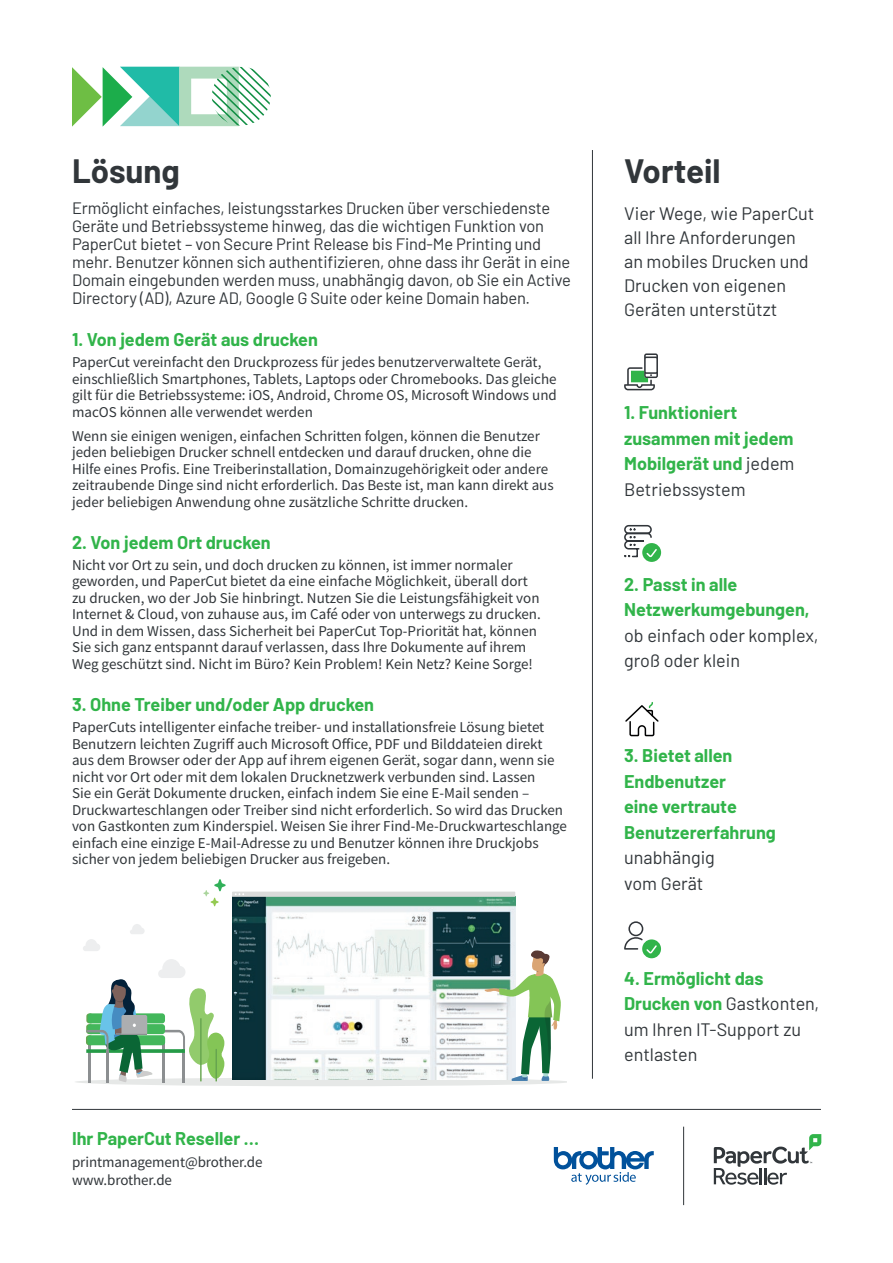
<style>
.page{position:relative;width:893px;height:1263px;background:#fff}
.page>*{position:absolute;margin:0;border:0;box-sizing:border-box;transform-origin:0 0}
.t1{font:700 33px "Barlow";color:#31363a}
.t2{font:700 18px/25.5px "Barlow";color:#31b44a}
.t3{font:18px/25.5px "Barlow";color:#31363a}
.t4{font:16.5px/18px "Barlow";letter-spacing:-.01em;color:#31363a}
.t5{font:15px/16.5px "Source Sans Pro";color:#31363a}
.s1{font-weight:400;color:#31363a}
.s2{font-weight:700;color:#31b44a}
</style>
<div class="page">
<svg style="left:624px;top:353px;width:34px;height:37px"></svg>
<svg style="left:624px;top:921px;width:37px;height:37px"></svg>
<hr style="left:592px;top:150px;width:1px;height:929px;background:#31363a">
<hr style="left:72px;top:1109px;width:749px;height:1px;background:#31363a">
<svg style="left:72px;top:67px;width:199px;height:60px"></svg>
<svg style="left:625px;top:702px;width:34px;height:35px"></svg>
<img style="left:232px;top:897px;width:283px;height:27px">
<svg style="left:232px;top:892px;width:283px;height:5px"></svg>
<svg style="left:203px;top:879px;width:23px;height:27px"></svg>
<svg style="left:75px;top:924px;width:491px;height:162px"></svg>
<svg style="left:624px;top:525px;width:37px;height:37px"></svg>
<hr style="left:683px;top:1127px;width:1px;height:78px;background:#31363a">
<svg style="left:714px;top:1134px;width:107px;height:51px"></svg>
<svg style="left:554px;top:1147px;width:100px;height:38px"></svg>
<h1 class="t1" style="left:72px;top:147px;width:109px">Lösung</h1>
<p class="t4" style="left:72px;top:198px;width:501px">Ermöglicht einfaches, leistungsstarkes Drucken über verschiedenste Geräte und Betriebssysteme hinweg, das die wichtigen Funktion von PaperCut bietet – von Secure Print Release bis Find-Me Printing und mehr. Benutzer können sich authentifizieren, ohne dass ihr Gerät in eine Domain eingebunden werden muss, unabhängig davon, ob Sie ein Active Directory (AD), Azure AD, Google G Suite oder keine Domain haben.</p>
<p class="t2" style="left:72px;top:326px;width:247px">1. Von jedem Gerät aus drucken</p>
<p class="t5" style="left:72px;top:354px;width:486px">PaperCut vereinfacht den Druckprozess für jedes benutzerverwaltete Gerät, einschließlich Smartphones, Tablets, Laptops oder Chromebooks. Das gleiche gilt für die Betriebssysteme: iOS, Android, Chrome OS, Microsoft Windows und macOS können alle verwendet werden</p>
<p class="t5" style="left:72px;top:427px;width:483px">Wenn sie einigen wenigen, einfachen Schritten folgen, können die Benutzer jeden beliebigen Drucker schnell entdecken und darauf drucken, ohne die Hilfe eines Profis. Eine Treiberinstallation, Domainzugehörigkeit oder andere zeitraubende Dinge sind nicht erforderlich. Das Beste ist, man kann direkt aus jeder beliebigen Anwendung ohne zusätzliche Schritte drucken.</p>
<p class="t2" style="left:72px;top:528px;width:200px">2. Von jedem Ort drucken</p>
<p class="t5" style="left:72px;top:556px;width:470px">Nicht vor Ort zu sein, und doch drucken zu können, ist immer normaler geworden, und PaperCut bietet da eine einfache Möglichkeit, überall dort zu drucken, wo der Job Sie hinbringt. Nutzen Sie die Leistungsfähigkeit von Internet &amp; Cloud, von zuhause aus, im Café oder von unterwegs zu drucken.<br>Und in dem Wissen, dass Sicherheit bei PaperCut Top-Priorität hat, können Sie sich ganz entspannt darauf verlassen, dass Ihre Dokumente auf ihrem Weg geschützt sind. Nicht im Büro? Kein Problem! Kein Netz? Keine Sorge!</p>
<p class="t2" style="left:72px;top:691px;width:304px">3. Ohne Treiber und/oder App drucken</p>
<p class="t5" style="left:72px;top:719px;width:496px">PaperCuts intelligenter einfache treiber- und installationsfreie Lösung bietet Benutzern leichten Zugriff auch Microsoft Office, PDF und Bilddateien direkt aus dem Browser oder der App auf ihrem eigenen Gerät, sogar dann, wenn sie nicht vor Ort oder mit dem lokalen Drucknetzwerk verbunden sind. Lassen<br>Sie ein Gerät Dokumente drucken, einfach indem Sie eine E-Mail senden – Druckwarteschlangen oder Treiber sind nicht erforderlich. So wird das Drucken von Gastkonten zum Kinderspiel. Weisen Sie ihrer Find-Me-Druckwarteschlange einfach eine einzige E-Mail-Adresse zu und Benutzer können ihre Druckjobs sicher von jedem beliebigen Drucker aus freigeben.</p>
<p class="t2" style="left:72px;top:1124px;width:189px">Ihr PaperCut Reseller …</p>
<p class="t5" style="left:72px;top:1153px;width:192px;line-height:18px">printmanagement@brother.de www.brother.de</p>
<h1 class="t1" style="left:624px;top:147px;width:98px">Vorteil</h1>
<p class="t3" style="left:624px;top:200px;width:192px;line-height:24px">Vier Wege, wie PaperCut all Ihre Anforderungen an mobiles Drucken und<br>Drucken von eigenen<br>Geräten unterstützt</p>
<p class="t2" style="left:624px;top:399px;width:172px">1. Funktioniert zusammen mit jedem<br>Mobilgerät und <span class="s1">jedem<br>Betriebssystem</span></p>
<p class="t2" style="left:624px;top:570px;width:187px">2. Passt in alle<br>Netzwerkumgebungen,</p>
<p class="t3" style="left:624px;top:621px;width:196px">ob einfach oder komplex, groß oder klein</p>
<p class="t2" style="left:624px;top:741px;width:153px">3. Bietet allen<br>Endbenutzer<br>eine vertraute<br>Benutzererfahrung</p>
<p class="t3" style="left:624px;top:844px;width:92px">unabhängig vom Gerät</p>
<p class="t3" style="left:624px;top:964px;width:197px"><span class="s2">4. Ermöglicht das<br>Drucken von</span> Gastkonten, um Ihren IT-Support zu entlasten</p>
</div>
